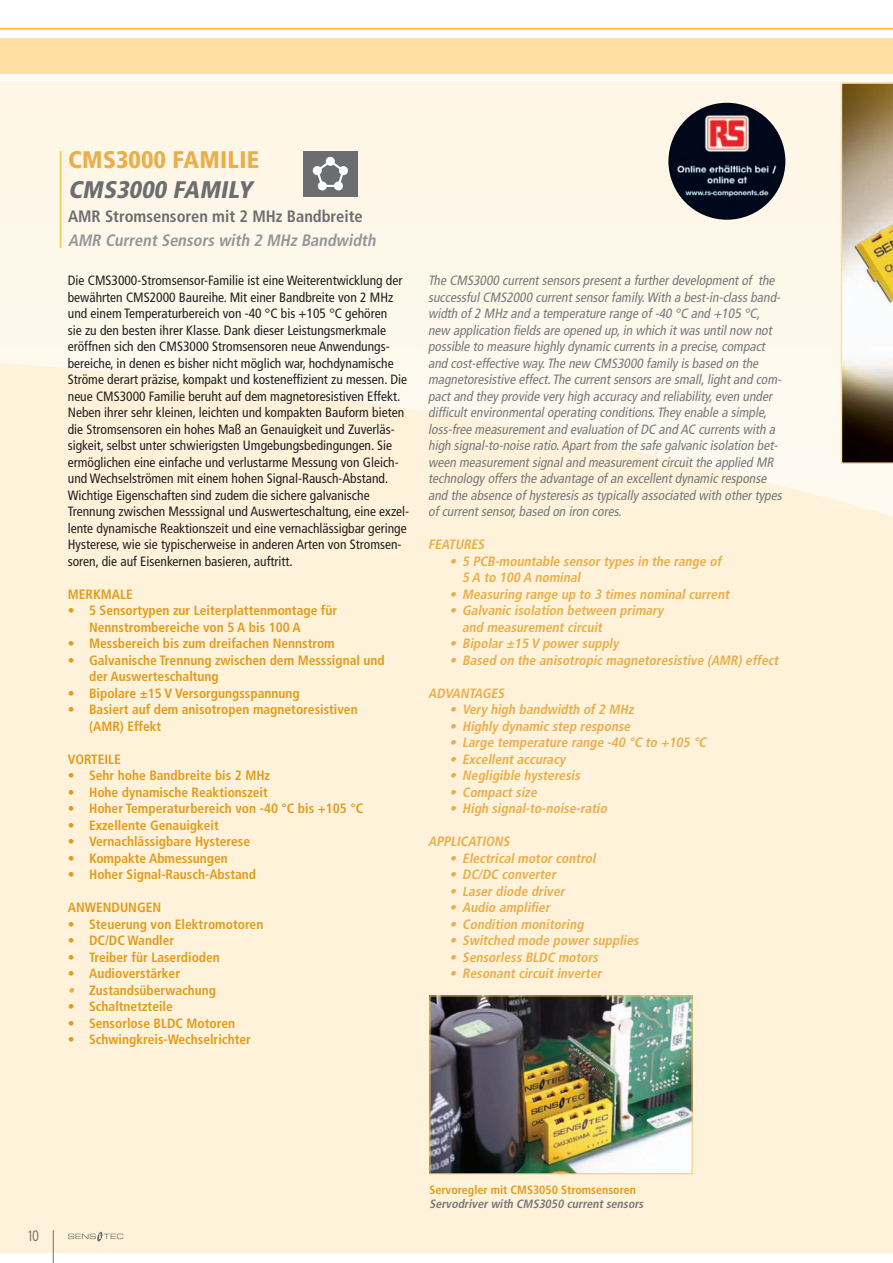
<style>
.page{position:relative;width:893px;height:1263px;background:#fff}
.page>*{position:absolute;margin:0;border:0;box-sizing:border-box;transform-origin:0 0}
.t1{font:900 condensed 24px "Frutiger";letter-spacing:.005em;color:#eaae4a}
.t2{font:italic 900 condensed 24px "Frutiger";color:#6c6d70}
.t3{font:italic 700 condensed 16.5px "Frutiger";color:#939598}
.t4{font:700 condensed 16.5px "Frutiger";color:#6c6d70}
.t5{font:300 condensed 15px "Interstate";color:#6c6d70}
.t6{font:condensed 13.5px/16.5px "Frutiger";color:#231f20}
.t7{font:italic condensed 13.5px/16.5px "Frutiger";color:#76787b}
.t8{font:700 condensed 13.5px/16.5px "Frutiger";color:#e39b1c}
.t9{font:italic 700 condensed 13.5px/16.5px "Frutiger";color:#eaae4a}
.t10{font:italic 700 condensed 12px "Frutiger";color:#76787b}
.t11{font:700 condensed 12px "Frutiger";color:#e39b1c}
.s1{font-style:italic;color:#eaae4a}
</style>
<div class="page">
<div style="left:0;top:82px;width:893px;height:972px;background:#fef8ea"></div>
<div style="left:0;top:38px;width:893px;height:35px;background:#ffdea4"></div>
<hr style="left:0;top:28px;width:893px;height:1px;background:#fcb814">
<div style="left:0;top:363px;width:893px;height:890px;background:#fef3da"></div>
<hr style="left:60px;top:151px;width:1px;height:97px;background:#fec54d">
<img style="left:431px;top:997px;width:259px;height:175px">
<div style="left:429px;top:995px;width:263px;height:179px;border:1px solid #fec54d"></div>
<div style="left:303px;top:151px;width:55px;height:45px;background:#6c6d70"></div>
<svg style="left:317px;top:158px;width:27px;height:31px"></svg>
<div style="left:326px;top:157px;width:9px;height:9px;background:#fff;border-radius:50%"></div>
<div style="left:339px;top:166px;width:9px;height:9px;background:#fff;border-radius:50%"></div>
<div style="left:313px;top:166px;width:9px;height:9px;background:#fff;border-radius:50%"></div>
<div style="left:318px;top:181px;width:9px;height:9px;background:#fff;border-radius:50%"></div>
<div style="left:334px;top:181px;width:9px;height:9px;background:#fff;border-radius:50%"></div>
<img style="left:668px;top:103px;width:117px;height:117px;border-radius:58px">
<svg style="left:841px;top:82px;width:52px;height:382px;background:#b3a486"></svg>
<hr style="left:53px;top:1230px;width:1px;height:33px;background:#6c6d70">
<svg style="left:68px;top:1231px;width:55px;height:11px"></svg>
<h1 class="t1" style="left:68px;top:145px;width:193px">CMS 3000 FAMILI E</h1>
<h1 class="t2" style="left:68px;top:175px;width:190px">CMS 3000 famil y</h1>
<p class="t4" style="left:68px;top:207px;width:296px">AMR Stromsensoren mit 2 MHz Bandbreite</p>
<p class="t3" style="left:68px;top:231px;width:313px">AMR CurrentSensors with 2 MHz Bandwidth</p>
<p class="t6" style="left:68px;top:272px;width:343px">Die CMS3000-Stromsensor-Familie ist eine Weiterentwicklung der bewährten CMS2000 Baureihe. Mit einer Bandbreite von 2 MHz und einem Temperaturbereich von -40 °C bis +105 °C gehören<br>sie zu den besten ihrer Klasse. Dank dieser Leistungsmerkmale eröffnen sich den CMS3000 Stromsensoren neue Anwendungs&shy;bereiche, in denen es bisher nicht möglich war, hochdynamische Ströme derart präzise, kompakt und kosteneffizient zu messen. Die neue CMS3000 Familie beruht auf dem magnetoresistiven Effekt.<br>Neben ihrer sehr kleinen, leichten und kompakten Bauform bieten die Stromsensoren ein hohes Maß an Genauigkeit und Zuverläs&shy;sigkeit, selbst unter schwierigsten Umgebungsbedingungen. Sie ermöglichen eine einfache und verlustarme Messung von Gleich&shy;und Wechselströmen mit einem hohen Signal-Rausch-Abstand.<br>Wichtige Eigenschaften sind zudem die sichere galvanische Trennung zwischen Messsignal und Auswerteschaltung, eine exzel&shy;lente dynamische Reaktionszeit und eine vernachlässigbar geringe Hysterese, wie sie typischerweise in anderen Arten von Stromsen&shy;soren, die auf Eisenkernen basieren, auftritt.</p>
<p class="t7" style="left:428px;top:272px;width:358px">The CMS3000 currentsensorspresenta furtherdevelopmentof the successfulCMS2000 currentsensorfamily.With a best-in-classband&shy;width of2 MHz and a temperature range of-40 °C and +105 °C, new application fieldsare opened up,in which itwasuntilnow not possible to measure highly dynamic currentsin a precise,compact and cost-effective way.The new CMS3000 family isbased on the magnetoresistive effect.The currentsensorsare small,lightand com&shy;pactand they provide very high accuracy and reliability,even under difficultenvironmentaloperating conditions.They enable a simple, loss-free measurementand evaluation ofDC and AC currentswith a high signal-to-noise ratio.Apartfrom the safe galvanic isolation bet&shy;ween measurementsignaland measurementcircuitthe applied MR technology offersthe advantage ofan excellentdynamic response and the absence ofhysteresisastypically associated with othertypes ofcurrentsensor,based on iron cores.</p>
<p class="t8" style="left:68px;top:586px;width:67px">MERKMALE</p>
<p class="t8" style="left:89px;top:602px;width:250px;text-indent:-21px">• 5 Sensortypen zur Leiterplattenmontage für<br>Nennstrombereiche von 5 A bis 100 A</p>
<p class="t8" style="left:68px;top:635px;width:268px">• Messbereich bis zum dreifachen Nennstrom</p>
<p class="t8" style="left:89px;top:652px;width:297px;text-indent:-21px">• Galvanische Trennung zwischen dem Messsignal und der Auswerteschaltung</p>
<p class="t8" style="left:68px;top:685px;width:233px">• Bipolare ±15 V Versorgungsspannung</p>
<p class="t8" style="left:89px;top:701px;width:270px;text-indent:-21px">• Basiert auf dem anisotropen magnetoresistiven (AMR) Effekt</p>
<p class="t8" style="left:68px;top:751px;width:55px">VORTEILE</p>
<p class="t8" style="left:68px;top:767px;width:204px">• Sehr hohe Bandbreite bis 2 MHz</p>
<p class="t8" style="left:68px;top:784px;width:202px">• Hohe dynamische Reaktionszeit</p>
<p class="t8" style="left:68px;top:800px;width:297px">• Hoher Temperaturbereich von -40 °C bis +105 °C</p>
<p class="t8" style="left:68px;top:817px;width:152px">• Exzellente Genauigkeit</p>
<p class="t8" style="left:68px;top:833px;width:184px">• Vernachlässigbare Hysterese</p>
<p class="t8" style="left:68px;top:850px;width:162px">• Kompakte Abmessungen</p>
<p class="t8" style="left:68px;top:866px;width:190px">• Hoher Signal-Rausch-Abstand</p>
<p class="t8" style="left:68px;top:899px;width:95px">ANWENDUNGEN</p>
<p class="t8" style="left:68px;top:916px;width:197px">• Steuerung von Elektromotoren</p>
<p class="t8" style="left:68px;top:932px;width:108px">• DC/DC Wandler</p>
<p class="t8" style="left:68px;top:949px;width:154px">• Treiber für Laserdioden</p>
<p class="t8" style="left:68px;top:965px;width:114px">• Audioverstärker</p>
<p class="t8" style="left:68px;top:982px;width:150px"><span class="s1">•</span> Zustandsüberwachung</p>
<p class="t8" style="left:68px;top:998px;width:107px">• Schaltnetzteile</p>
<p class="t8" style="left:68px;top:1015px;width:169px">• Sensorlose BLDC Motoren</p>
<p class="t8" style="left:68px;top:1031px;width:185px">• Schwingkreis-Wechselrichter</p>
<p class="t9" style="left:428px;top:536px;width:61px">FEATURES</p>
<p class="t9" style="left:462px;top:553px;width:263px;text-indent:-13px">• 5 PCB-mountable sensor types in the range of<br>5 A to 100 A nominal</p>
<p class="t9" style="left:449px;top:586px;width:284px">• Measuring range up to 3 times nominal current</p>
<p class="t9" style="left:462px;top:602px;width:205px;text-indent:-13px">• Galvanic isolation between primary and measurementcircuit</p>
<p class="t9" style="left:449px;top:635px;width:174px">• Bipolar ±15 V power supply</p>
<p class="t9" style="left:449px;top:652px;width:333px">• Based on the anisotropic magnetoresistive (AMR) effect</p>
<p class="t9" style="left:428px;top:685px;width:81px">ADVANTAGES</p>
<p class="t9" style="left:449px;top:701px;width:188px">• Very high bandwidth of 2 MHz</p>
<p class="t9" style="left:449px;top:718px;width:185px">• Highly dynamic step response</p>
<p class="t9" style="left:449px;top:734px;width:261px">• Large temperature range -40 °C to +105 °C</p>
<p class="t9" style="left:449px;top:751px;width:120px">• Excellent accuracy</p>
<p class="t9" style="left:449px;top:767px;width:135px">• Negligible hysteresis</p>
<p class="t9" style="left:449px;top:784px;width:92px">• Compact size</p>
<p class="t9" style="left:449px;top:800px;width:162px">• High signal-to-noise-ratio</p>
<p class="t9" style="left:428px;top:833px;width:86px">APPLICATIONS</p>
<p class="t9" style="left:449px;top:850px;width:151px">• Electrical motor control</p>
<p class="t9" style="left:449px;top:866px;width:111px">• DC/DC converter</p>
<p class="t9" style="left:449px;top:883px;width:119px">• Laser diode driver</p>
<p class="t9" style="left:449px;top:899px;width:105px">• Audio amplifier</p>
<p class="t9" style="left:449px;top:916px;width:138px">• Condition monitoring</p>
<p class="t9" style="left:449px;top:932px;width:193px">• Switched mode power supplies</p>
<p class="t9" style="left:449px;top:949px;width:153px">• Sensorless BLDC motors</p>
<p class="t9" style="left:450px;top:965px;width:156px">• Resonant circuit inverter</p>
<p class="t5" style="left:28px;top:1227px;width:12px">10</p>
<p class="t11" style="left:429px;top:1182px;width:208px">Servoregler mit CMS3050 Stromsensoren</p>
<p class="t10" style="left:429px;top:1197px;width:218px">Servodriver with CMS3050 current sensors</p>
</div>
